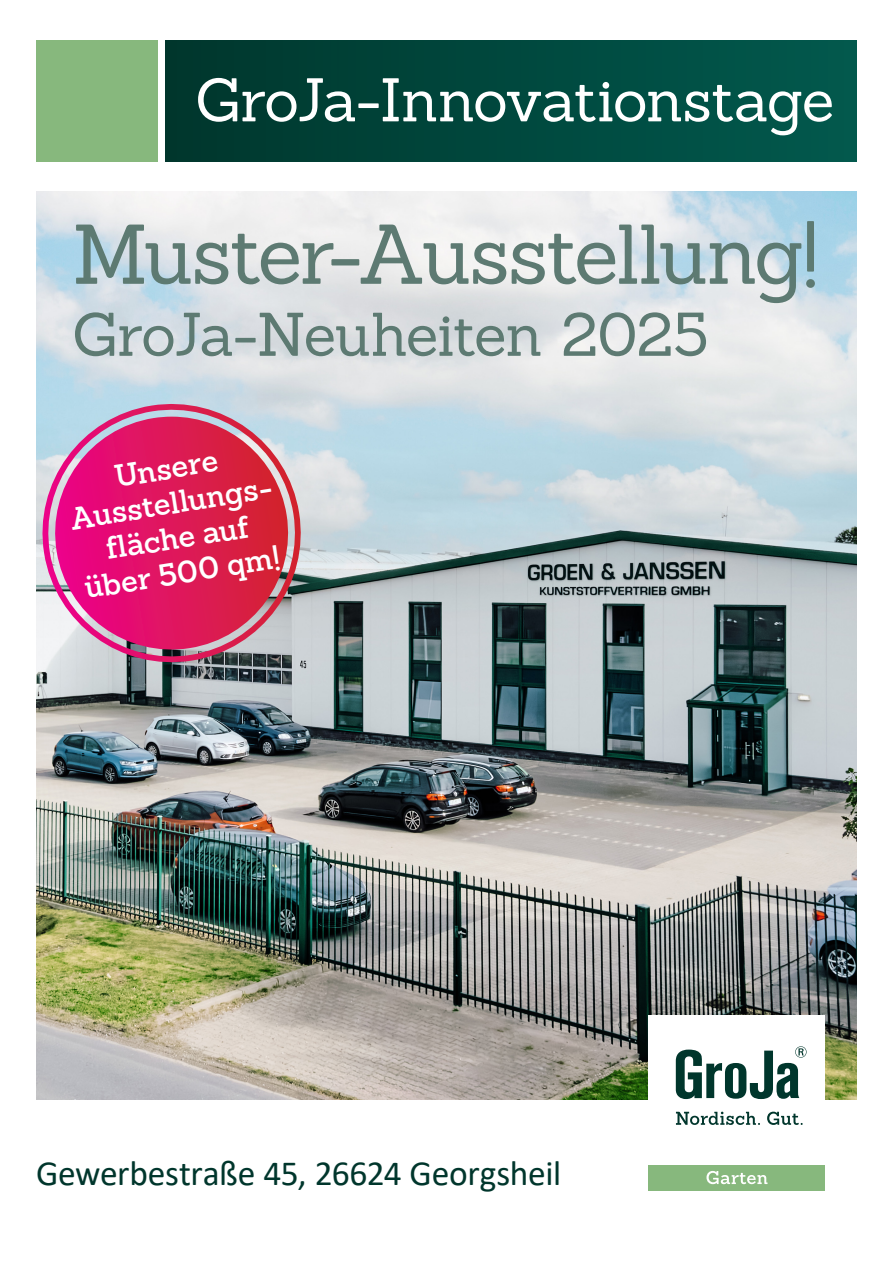
<style>
.page{position:relative;width:893px;height:1263px;background:#fff}
.page>*{position:absolute;margin:0;border:0;box-sizing:border-box;transform-origin:0 0}
.t1{font:82.5px "Sanchez";letter-spacing:-.035em;color:#5d7a72}
.t2{font:60px "Sanchez";letter-spacing:-.02em;color:#fff}
.t3{font:60px "Sanchez";letter-spacing:-.02em;color:#5d7a72}
.t4{font:35.4px "Calibri";letter-spacing:-.01em;color:#00362c}
.t5{font:600 30.75px/35.1px "Sanchez";color:#fff;text-align:center}
</style>
<div class="page">
<img style="left:36px;top:191px;width:821px;height:908px">
<div style="left:36px;top:40px;width:121px;height:121px;background:#87b87d"></div>
<div style="left:165px;top:40px;width:692px;height:121px;background:linear-gradient(to right,#00372d,#02594e)"></div>
<svg style="left:36px;top:398px;width:271px;height:271px;background:#bbb9c5"></svg>
<svg style="left:47px;top:417px;width:250px;height:241px;background:#d84178"></svg>
<div style="left:649px;top:1165px;width:176px;height:26px;background:#87b87d"></div>
<div style="left:649px;top:1015px;width:176px;height:147px;background:#fff"></div>
<svg style="left:676px;top:1046px;width:130px;height:53px"></svg>
<svg style="left:676px;top:1112px;width:84px;height:13px"></svg>
<svg style="left:767px;top:1112px;width:36px;height:13px"></svg>
<svg style="left:706px;top:1171px;width:61px;height:13px"></svg>
<h2 class="t2" style="left:195px;top:61px;width:641px">GroJa-Innovationstage</h2>
<h1 class="t1" style="left:72px;top:201px;width:747px">Muster-Ausstellung!</h1>
<h2 class="t3" style="left:72px;top:296px;width:638px">GroJa-Neuheiten 2025</h2>
<p class="t5" style="left:63px;top:467px;width:206px;rotate:-9deg">Unsere<br>Ausstellungs&shy;fl äche auf über 500 qm!</p>
<p class="t4" style="left:36px;top:1149px;width:527px">Gewerbestraße 45, 26624 Georgsheil</p>
</div>
